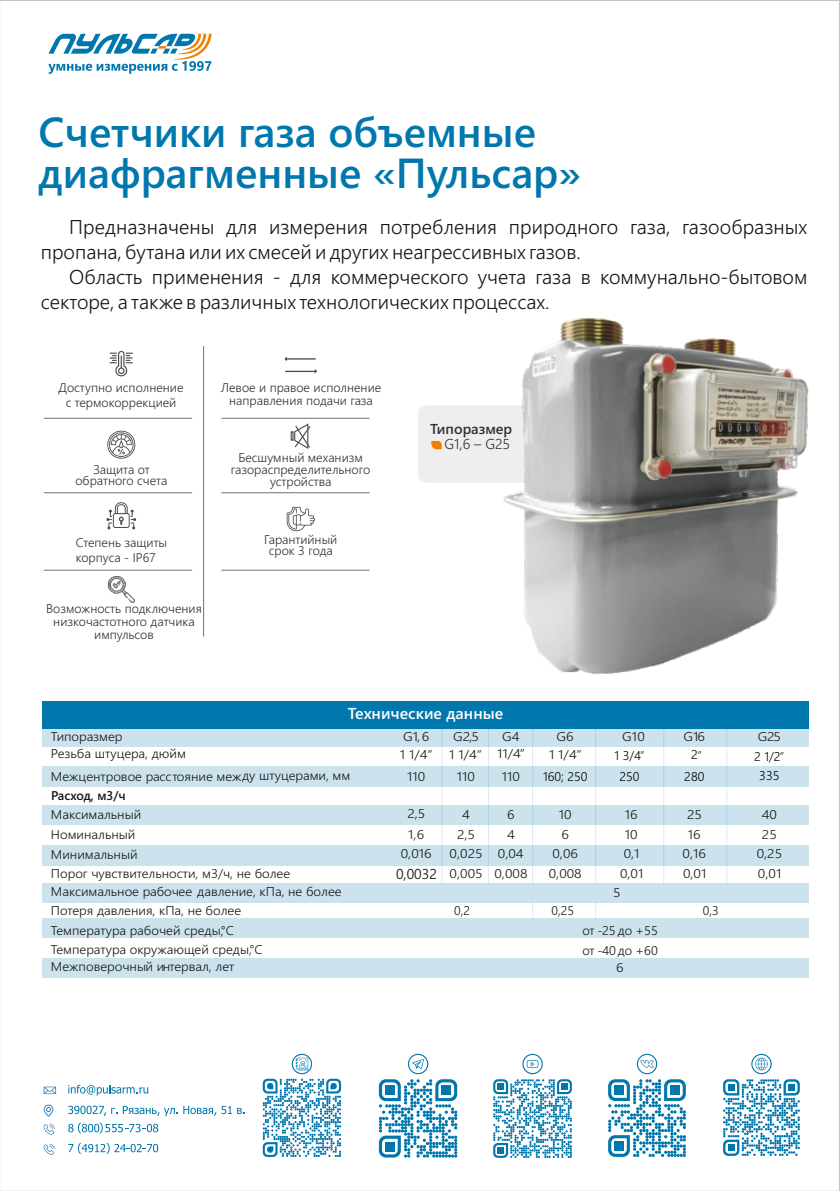
<style>
.page{position:relative;width:840px;height:1191px;background:#fff}
.page>*{position:absolute;margin:0;border:0;box-sizing:border-box;transform-origin:0 0}
.t1{font:600 42px/41.2px "Segoe UI";color:#0077ad}
.t2{font:300 20px/25px "Segoe UI";color:#151616}
.t3{font:600 15.8px "Segoe UI";color:#fff}
.t4{font:600 14.4px "Segoe UI";color:#313130}
.t5{font:300 14.4px "Segoe UI";color:#313130}
.t6{font:300 14.2px "Segoe UI";color:#000}
.t7{font:300 12.6px/18.8px "Segoe UI";color:#151616;scale:1.04 1}
.t8{font:300 12.6px/11px "Segoe UI";color:#313130;text-align:center}
.t9{font:300 12.6px/20.4px "Segoe UI";color:#151616;scale:1.12 1}
.t10{font:300 12.6px/20px "Segoe UI";color:#000}
.t11{font:300 12.6px/19.6px "Segoe UI";color:#151616}
.t12{font:600 12.6px "Segoe UI";letter-spacing:-.005em;color:#151616}
.t13{font:300 12.6px "Segoe UI";color:#231f20}
.s1{color:#151616}
.s2{color:#231f20}
.s3{color:#1b191a}
.s4{color:#000}
</style>
<div class="page">
<svg style="left:291px;top:1053px;width:21px;height:21px"></svg>
<svg style="left:44px;top:1123px;width:11px;height:11px"></svg>
<svg style="left:44px;top:1143px;width:11px;height:11px"></svg>
<svg style="left:68px;top:1143px;width:90px;height:10px"></svg>
<svg style="left:44px;top:1086px;width:12px;height:8px"></svg>
<svg style="left:44px;top:1104px;width:9px;height:12px"></svg>
<svg style="left:68px;top:1105px;width:49px;height:11px"></svg>
<svg style="left:123px;top:1105px;width:121px;height:11px"></svg>
<svg style="left:68px;top:1084px;width:80px;height:11px"></svg>
<svg style="left:723px;top:1079px;width:76px;height:77px"></svg>
<div style="left:727px;top:1083px;width:7px;height:7px;background:#0077ad"></div>
<div style="left:787px;top:1083px;width:7px;height:7px;background:#0077ad"></div>
<div style="left:727px;top:1144px;width:7px;height:7px;background:#0077ad"></div>
<svg style="left:608px;top:1079px;width:77px;height:78px"></svg>
<div style="left:614px;top:1085px;width:9px;height:9px;background:#0077ad"></div>
<div style="left:670px;top:1085px;width:9px;height:9px;background:#0077ad"></div>
<div style="left:614px;top:1141px;width:9px;height:9px;background:#0077ad"></div>
<svg style="left:378px;top:1079px;width:79px;height:78px"></svg>
<div style="left:385px;top:1085px;width:9px;height:10px;background:#0077ad"></div>
<div style="left:441px;top:1085px;width:9px;height:10px;background:#0077ad"></div>
<div style="left:385px;top:1141px;width:9px;height:10px;background:#0077ad"></div>
<svg style="left:493px;top:1079px;width:78px;height:79px"></svg>
<svg style="left:750px;top:1053px;width:21px;height:21px"></svg>
<svg style="left:636px;top:1053px;width:21px;height:21px"></svg>
<svg style="left:522px;top:1053px;width:20px;height:21px"></svg>
<svg style="left:407px;top:1053px;width:21px;height:21px"></svg>
<svg style="left:754px;top:1057px;width:13px;height:13px"></svg>
<svg style="left:640px;top:1060px;width:13px;height:8px"></svg>
<svg style="left:526px;top:1060px;width:12px;height:8px"></svg>
<svg style="left:412px;top:1059px;width:11px;height:10px"></svg>
<svg style="left:68px;top:1122px;width:90px;height:11px"></svg>
<svg style="left:295px;top:1057px;width:13px;height:13px"></svg>
<svg style="left:48px;top:34px;width:163px;height:40px"></svg>
<svg style="left:262px;top:1078px;width:79px;height:79px"></svg>
<div style="left:42px;top:958px;width:766px;height:19px;background:#cce3ee"></div>
<div style="left:42px;top:918px;width:766px;height:20px;background:#cce3ee"></div>
<div style="left:42px;top:883px;width:766px;height:19px;background:#cce3ee"></div>
<div style="left:42px;top:845px;width:766px;height:20px;background:#cce3ee"></div>
<div style="left:42px;top:805px;width:766px;height:19px;background:#cce3ee"></div>
<div style="left:42px;top:766px;width:766px;height:21px;background:#cce3ee"></div>
<div style="left:42px;top:728px;width:766px;height:18px;background:#cce3ee"></div>
<div style="left:42px;top:701px;width:766px;height:27px;background:#0077ad"></div>
<img style="left:503px;top:317px;width:306px;height:357px">
<svg style="left:286px;top:507px;width:29px;height:25px"></svg>
<svg style="left:110px;top:350px;width:23px;height:27px"></svg>
<img style="left:108px;top:577px;width:26px;height:26px">
<svg style="left:107px;top:431px;width:28px;height:27px"></svg>
<svg style="left:418px;top:405px;width:206px;height:78px;background:#cccccb"></svg>
<svg style="left:106px;top:502px;width:30px;height:27px"></svg>
<svg style="left:290px;top:423px;width:20px;height:26px"></svg>
<hr style="left:203px;top:346px;width:1px;height:290px;background:#818281">
<hr style="left:44px;top:418px;width:148px;height:1px;background:#818281">
<hr style="left:221px;top:418px;width:148px;height:1px;background:#818281">
<hr style="left:44px;top:492px;width:148px;height:1px;background:#818281">
<hr style="left:221px;top:492px;width:148px;height:1px;background:#818281">
<hr style="left:44px;top:569px;width:148px;height:2px;background:#818281">
<hr style="left:221px;top:569px;width:148px;height:2px;background:#818281">
<hr style="left:285px;top:371px;width:30px;height:1px;background:#4e4e4d">
<hr style="left:285px;top:358px;width:30px;height:1px;background:#4e4e4d">
<hr style="left:441px;top:728px;width:1px;height:156px;background:#0076ad">
<hr style="left:487px;top:728px;width:1px;height:156px;background:#0076ad">
<hr style="left:532px;top:728px;width:1px;height:156px;background:#0076ad">
<hr style="left:594px;top:728px;width:1px;height:156px;background:#0076ad">
<hr style="left:663px;top:728px;width:1px;height:156px;background:#0076ad">
<hr style="left:725px;top:728px;width:1px;height:156px;background:#0076ad">
<svg style="left:532px;top:902px;width:1px;height:16px"></svg>
<h1 class="t1" style="left:38px;top:115px;width:544px">Счетчики газа объемные диафрагменные «Пульсар»</h1>
<h2 class="t2" style="left:41px;top:217px;width:767px;text-indent:28px">Предназначены для измерения потребления природного газа, газообразных пропана, бутана или их смесей и других неагрессивных газов.</h2>
<h2 class="t2" style="left:41px;top:267px;width:767px;text-indent:28px">Область применения - для коммерческого учета газа в коммунально-бытовом секторе, а также в различных технологических процессах.</h2>
<p class="t8" style="left:59px;top:381px;width:126px;line-height:15.6px">Доступно исполнение с термокоррекцией</p>
<p class="t8" style="left:75px;top:465px;width:93px">Защита от обратного счета</p>
<p class="t8" style="left:76px;top:536px;width:93px;line-height:14.4px;text-align:left">Степень защиты корпуса - IР67</p>
<p class="t8" style="left:46px;top:603px;width:157px;line-height:12.8px">Возможность подключения низкочастотного датчика импульсов</p>
<p class="t8" style="left:221px;top:382px;width:162px;line-height:13.2px">Левое и правое исполнение направления подачи газа</p>
<p class="t8" style="left:231px;top:452px;width:141px;line-height:12.4px">Бесшумный механизм газораспределительного устройства</p>
<p class="t8" style="left:264px;top:535px;width:75px">Гарантийный срок 3 года</p>
<p class="t4" style="left:430px;top:424px;width:84px">Типоразмер</p>
<p class="t5" style="left:444px;top:439px;width:67px">G1,6 – G25</p>
<p class="t3" style="left:348px;top:707px;width:157px">Технические данные</p>
<p class="t10" style="left:614px;top:728px;width:32px;line-height:19px;text-align:right"><span class="s1">G10<br></span>1 3/4<span class="s2">’’</span></p>
<p class="t7" style="left:51px;top:728px;width:70px">Типоразмер</p>
<p class="t9" style="left:403px;top:728px;width:25px">G1,6</p>
<p class="t9" style="left:453px;top:728px;width:25px">G2,5</p>
<p class="t9" style="left:502px;top:728px;width:17px">G4</p>
<p class="t9" style="left:556px;top:728px;width:17px">G6</p>
<p class="t7" style="left:51px;top:745px;width:131px">Резьба штуцера, дюйм</p>
<p class="t9" style="left:399px;top:746px;width:31px">1 1/4<span class="s3">’’</span></p>
<p class="t9" style="left:449px;top:745px;width:69px">1 1/4<span class="s3">’’</span> 11/4<span class="s3">’’</span></p>
<p class="t9" style="left:549px;top:746px;width:30px">1 1/4<span class="s3">’’</span></p>
<p class="t7" style="left:51px;top:768px;width:289px">Межцентровое расстояние между штуцерами, мм</p>
<p class="t9" style="left:407px;top:767px;width:18px">110</p>
<p class="t9" style="left:456px;top:767px;width:18px">110</p>
<p class="t9" style="left:501px;top:767px;width:18px">110</p>
<p class="t12" style="left:51px;top:791px;width:76px">Расход, м3/ч</p>
<p class="t7" style="left:51px;top:806px;width:88px">Максимальный</p>
<p class="t9" style="left:407px;top:805px;width:18px">2,5</p>
<p class="t9" style="left:462px;top:805px;width:8px">4</p>
<p class="t9" style="left:507px;top:805px;width:8px">6</p>
<p class="t9" style="left:558px;top:805px;width:13px">10</p>
<p class="t9" style="left:686px;top:805px;width:15px">25</p>
<p class="t9" style="left:761px;top:805px;width:15px">40</p>
<p class="t7" style="left:51px;top:826px;width:83px">Номинальный</p>
<p class="t9" style="left:408px;top:825px;width:16px">1,6</p>
<p class="t9" style="left:457px;top:825px;width:18px">2,5</p>
<p class="t9" style="left:506px;top:826px;width:8px">4</p>
<p class="t9" style="left:561px;top:826px;width:8px">6</p>
<p class="t9" style="left:687px;top:826px;width:13px">16</p>
<p class="t9" style="left:761px;top:826px;width:15px">25</p>
<p class="t7" style="left:51px;top:846px;width:85px">Минимальный</p>
<p class="t9" style="left:400px;top:844px;width:29px">0,016</p>
<p class="t9" style="left:449px;top:844px;width:68px">0,025 0,04</p>
<p class="t9" style="left:552px;top:844px;width:24px">0,06</p>
<p class="t9" style="left:682px;top:844px;width:22px">0,16</p>
<p class="t9" style="left:756px;top:844px;width:24px">0,25</p>
<p class="t7" style="left:51px;top:865px;width:231px">Порог чувствительности, м3/ч, не более</p>
<p class="t9" style="left:449px;top:864px;width:71px">0,005 0,008</p>
<p class="t9" style="left:548px;top:864px;width:31px">0,008</p>
<p class="t9" style="left:682px;top:864px;width:22px">0,01</p>
<p class="t9" style="left:757px;top:864px;width:22px">0,01</p>
<p class="t7" style="left:51px;top:883px;width:281px">Максимальное рабочее давление, кПа, не более<br>Потеря давления, кПа, не более</p>
<p class="t9" style="left:683px;top:728px;width:21px">G16</p>
<p class="t10" style="left:753px;top:728px;width:32px"><span class="s1">G25<br></span>2 1/2<span class="s2">’’</span></p>
<p class="t10" style="left:684px;top:767px;width:22px">280</p>
<p class="t10" style="left:758px;top:767px;width:22px">335</p>
<p class="t13" style="left:690px;top:751px;width:12px"><span class="s4">2</span>’’</p>
<p class="t10" style="left:619px;top:767px;width:22px">250</p>
<p class="t10" style="left:542px;top:768px;width:46px">160; 250</p>
<p class="t9" style="left:624px;top:805px;width:13px">16<br>10</p>
<p class="t9" style="left:619px;top:845px;width:22px">0,1<br>0,01</p>
<p class="t6" style="left:396px;top:869px;width:42px">0,0032</p>
<p class="t9" style="left:612px;top:883px;width:8px">5</p>
<p class="t11" style="left:454px;top:902px;width:17px">0,2</p>
<p class="t11" style="left:702px;top:902px;width:17px">0,3</p>
<p class="t11" style="left:551px;top:902px;width:24px">0,25</p>
<p class="t7" style="left:51px;top:921px;width:205px;line-height:19.6px">Температура рабочей среды, °С<br>Температура окружающей среды, °С</p>
<p class="t11" style="left:582px;top:921px;width:77px">от -25 до +55 от -40 до +60</p>
<p class="t7" style="left:51px;top:958px;width:178px">Межповерочный интервал, лет</p>
<p class="t9" style="left:616px;top:959px;width:8px">6</p>
</div>
